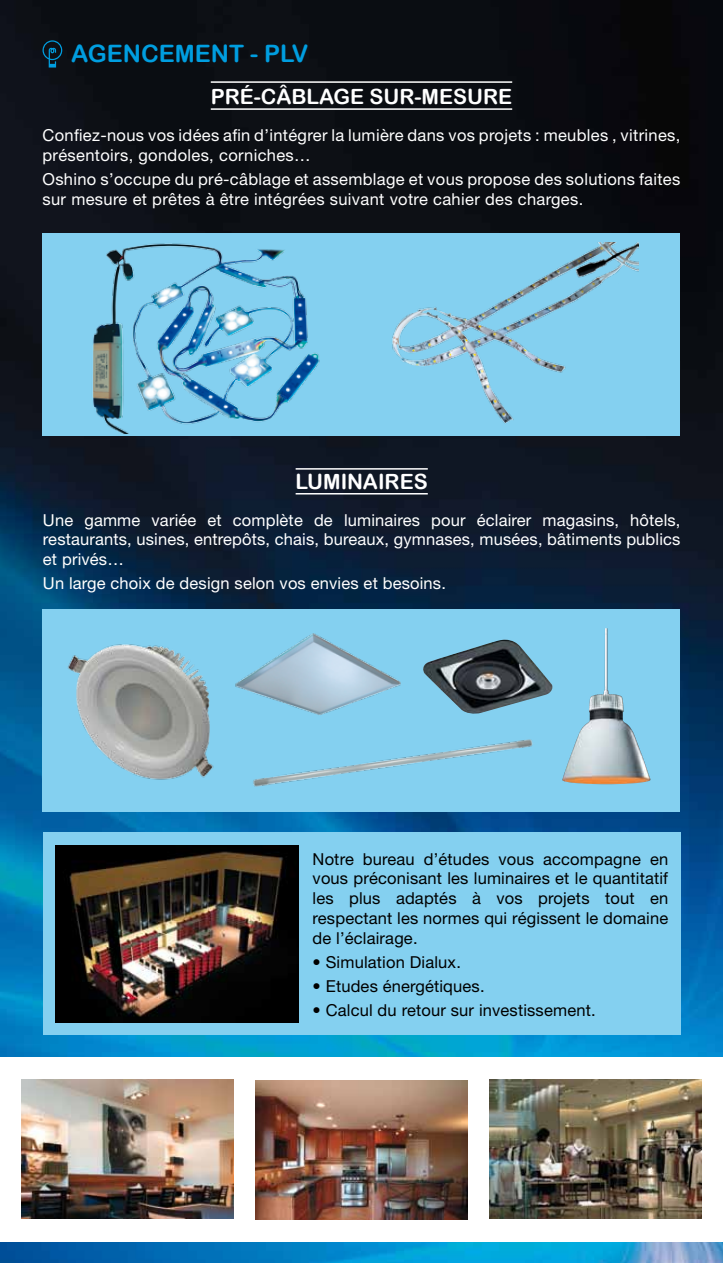
<style>
.page{position:relative;width:723px;height:1263px;background:#fff}
.page>*{position:absolute;margin:0;border:0;box-sizing:border-box;transform-origin:0 0}
.t1{font:24px "Arial Rounded MT Bold";letter-spacing:-.015em;color:#009ee0}
.t2{font:21px "Arial Rounded MT Bold";color:#fff}
.t3{font:16.5px/19.8px "Helvetica Neue";letter-spacing:.02em;color:#fff}
.t4{font:16.5px/19.8px "Helvetica Neue";letter-spacing:.01em;color:#000;text-align:justify}
</style>
<div class="page">
<img style="left:0;top:0;width:723px;height:1263px">
<svg style="left:43px;top:40px;width:19px;height:28px"></svg>
<hr style="left:211px;top:81px;width:301px;height:2px;background:#fff">
<hr style="left:211px;top:108px;width:301px;height:2px;background:#fff">
<hr style="left:296px;top:468px;width:132px;height:2px;background:#fff">
<hr style="left:296px;top:493px;width:132px;height:1px;background:#fff">
<div style="left:0;top:1057px;width:723px;height:185px;background:#fff"></div>
<img style="left:255px;top:1080px;width:213px;height:140px">
<img style="left:21px;top:1079px;width:213px;height:140px">
<img style="left:489px;top:1079px;width:213px;height:140px">
<div style="left:43px;top:234px;width:637px;height:202px;background:#84d0f0"></div>
<img style="left:392px;top:242px;width:247px;height:182px">
<img style="left:92px;top:243px;width:228px;height:190px">
<div style="left:43px;top:833px;width:638px;height:202px;background:#84d0f0"></div>
<img style="left:56px;top:845px;width:242px;height:177px">
<div style="left:43px;top:610px;width:637px;height:202px;background:#84d0f0"></div>
<img style="left:235px;top:633px;width:166px;height:82px">
<img style="left:68px;top:644px;width:146px;height:136px">
<img style="left:562px;top:628px;width:89px;height:156px">
<img style="left:423px;top:640px;width:130px;height:74px">
<img style="left:253px;top:739px;width:280px;height:48px">
<h1 class="t1" style="left:71px;top:40px;width:54px">AGENCEMENT</h1>
<h1 class="t1" style="left:250px;top:40px;width:60px">- PLV</h1>
<p class="t2" style="left:211px;top:84px;width:175px">PRÉ-CÂBLAGE SUR</p>
<p class="t2" style="left:415px;top:84px;width:23px">-MESURE</p>
<p class="t3" style="left:43px;top:125px;width:639px">Confiez-nous vos idées afin d’intégrer la lumière dans vos projets : meubles , vitrines, présentoirs, gondoles, corniches…</p>
<p class="t3" style="left:43px;top:169px;width:639px">Oshino s’occupe du pré-câblage et assemblage et vous propose des solutions faites sur mesure et prêtes à être intégrées suivant votre cahier des charges.</p>
<p class="t2" style="left:296px;top:469px;width:26px">LUMINAIRES</p>
<p class="t3" style="left:43px;top:510px;width:639px;text-align:justify">Une gamme variée et complète de luminaires pour éclairer magasins, hôtels, restaurants, usines, entrepôts, chais, bureaux, gymnases, musées, bâtiments publics et privés…</p>
<p class="t3" style="left:43px;top:573px;width:404px">Un large choix de design selon vos envies et besoins.</p>
<p class="t4" style="left:313px;top:849px;width:357px">Notre bureau d’études vous accompagne en vous préconisant les luminaires et le quantitatif les plus adaptés à vos projets tout en respectant les normes qui régissent le domaine de l’éclairage.</p>
<p class="t4" style="left:313px;top:952px;width:150px">• Simulation Dialux.</p>
<p class="t4" style="left:313px;top:976px;width:174px">• Etudes énergétiques.</p>
<p class="t4" style="left:313px;top:1000px;width:285px">• Calcul du retour sur investissement.</p>
</div>
